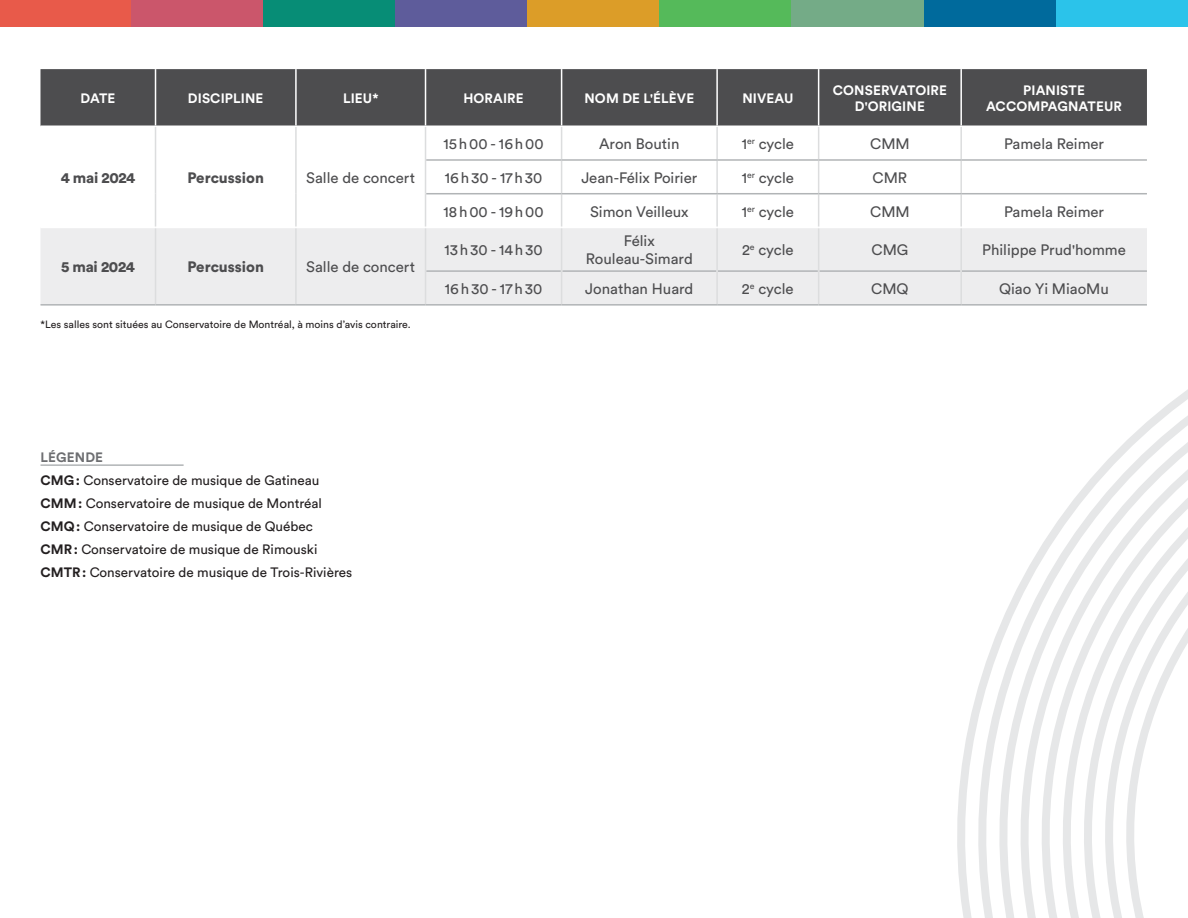
<style>
.page{position:relative;width:1188px;height:918px;background:#fff}
.page>*{position:absolute;margin:0;border:0;box-sizing:border-box;transform-origin:0 0}
.t1{font:15px/18px "Circular Std";color:#4d4d4f;text-align:center}
.t2{font:15px "Circular Std";letter-spacing:.065em;color:#4d4d4f}
.t3{font:900 15px "Circular Std";letter-spacing:-.005em;color:#4d4d4f}
.t4{font:15px "Circular Std";letter-spacing:.06em;color:#4d4d4f}
.t5{font:13.5px/23px "Circular Std";color:#231f20}
.t6{font:700 13.5px/16.2px "Circular Std";letter-spacing:.01em;color:#fff;text-align:center}
.t7{font:10.5px "Circular Std";color:#231f20}
.s1{font-weight:700;color:#6d6e71}
.s2{font-weight:700}
</style>
<div class="page">
<svg style="left:957px;top:389px;width:231px;height:529px"></svg>
<div style="left:40px;top:69px;width:1107px;height:57px;background:#4d4d4f"></div>
<svg style="left:426px;top:127px;width:721px;height:99px"></svg>
<div style="left:41px;top:228px;width:1106px;height:76px;background:#ededee"></div>
<hr style="left:155px;top:69px;width:1px;height:57px;background:#fff">
<hr style="left:295px;top:69px;width:2px;height:57px;background:#fff">
<hr style="left:425px;top:69px;width:1px;height:57px;background:#fff">
<hr style="left:561px;top:69px;width:1px;height:57px;background:#fff">
<hr style="left:716px;top:69px;width:2px;height:57px;background:#fff">
<hr style="left:818px;top:69px;width:1px;height:57px;background:#fff">
<hr style="left:960px;top:69px;width:2px;height:57px;background:#fff">
<hr style="left:426px;top:270px;width:135px;height:2px;background:#b1b4b6">
<hr style="left:562px;top:270px;width:154px;height:2px;background:#b1b4b6">
<hr style="left:718px;top:270px;width:100px;height:2px;background:#b1b4b6">
<hr style="left:819px;top:270px;width:141px;height:2px;background:#b1b4b6">
<hr style="left:962px;top:270px;width:185px;height:2px;background:#b1b4b6">
<hr style="left:40px;top:304px;width:116px;height:2px;background:#b1b4b6">
<hr style="left:156px;top:304px;width:140px;height:2px;background:#b1b4b6">
<hr style="left:296px;top:304px;width:130px;height:2px;background:#b1b4b6">
<hr style="left:426px;top:304px;width:136px;height:2px;background:#b1b4b6">
<hr style="left:562px;top:304px;width:155px;height:2px;background:#b1b4b6">
<hr style="left:717px;top:304px;width:102px;height:2px;background:#b1b4b6">
<hr style="left:819px;top:304px;width:142px;height:2px;background:#b1b4b6">
<hr style="left:961px;top:304px;width:186px;height:2px;background:#b1b4b6">
<hr style="left:155px;top:127px;width:1px;height:33px;background:#dcddde">
<hr style="left:295px;top:127px;width:2px;height:33px;background:#dcddde">
<hr style="left:425px;top:127px;width:1px;height:33px;background:#dcddde">
<hr style="left:561px;top:127px;width:1px;height:32px;background:#dcddde">
<hr style="left:716px;top:127px;width:2px;height:32px;background:#dcddde">
<hr style="left:818px;top:127px;width:1px;height:32px;background:#dcddde">
<hr style="left:960px;top:127px;width:2px;height:32px;background:#dcddde">
<hr style="left:155px;top:160px;width:1px;height:34px;background:#dcddde">
<hr style="left:295px;top:160px;width:2px;height:34px;background:#dcddde">
<hr style="left:425px;top:160px;width:1px;height:34px;background:#dcddde">
<hr style="left:561px;top:161px;width:1px;height:32px;background:#dcddde">
<hr style="left:716px;top:161px;width:2px;height:32px;background:#dcddde">
<hr style="left:818px;top:161px;width:1px;height:32px;background:#dcddde">
<hr style="left:960px;top:161px;width:2px;height:32px;background:#dcddde">
<hr style="left:155px;top:194px;width:1px;height:33px;background:#dcddde">
<hr style="left:295px;top:194px;width:2px;height:33px;background:#dcddde">
<hr style="left:425px;top:194px;width:1px;height:33px;background:#dcddde">
<hr style="left:561px;top:194px;width:1px;height:33px;background:#dcddde">
<hr style="left:716px;top:194px;width:2px;height:33px;background:#dcddde">
<hr style="left:818px;top:194px;width:1px;height:33px;background:#dcddde">
<hr style="left:960px;top:194px;width:2px;height:33px;background:#dcddde">
<hr style="left:155px;top:228px;width:1px;height:43px;background:#dcddde">
<hr style="left:295px;top:228px;width:2px;height:43px;background:#dcddde">
<hr style="left:425px;top:228px;width:1px;height:43px;background:#dcddde">
<hr style="left:561px;top:228px;width:1px;height:43px;background:#dcddde">
<hr style="left:716px;top:228px;width:2px;height:43px;background:#dcddde">
<hr style="left:818px;top:228px;width:1px;height:43px;background:#dcddde">
<hr style="left:960px;top:228px;width:2px;height:43px;background:#dcddde">
<hr style="left:155px;top:271px;width:1px;height:33px;background:#dcddde">
<hr style="left:295px;top:271px;width:2px;height:33px;background:#dcddde">
<hr style="left:425px;top:271px;width:1px;height:33px;background:#dcddde">
<hr style="left:561px;top:271px;width:1px;height:33px;background:#dcddde">
<hr style="left:716px;top:271px;width:2px;height:33px;background:#dcddde">
<hr style="left:818px;top:271px;width:1px;height:33px;background:#dcddde">
<hr style="left:960px;top:271px;width:2px;height:33px;background:#dcddde">
<hr style="left:426px;top:159px;width:136px;height:2px;background:#b1b4b6">
<hr style="left:562px;top:159px;width:155px;height:2px;background:#b1b4b6">
<hr style="left:717px;top:159px;width:102px;height:2px;background:#b1b4b6">
<hr style="left:819px;top:159px;width:142px;height:2px;background:#b1b4b6">
<hr style="left:961px;top:159px;width:186px;height:2px;background:#b1b4b6">
<hr style="left:426px;top:193px;width:136px;height:1px;background:#b1b4b6">
<hr style="left:562px;top:193px;width:155px;height:1px;background:#b1b4b6">
<hr style="left:717px;top:193px;width:102px;height:1px;background:#b1b4b6">
<hr style="left:819px;top:193px;width:142px;height:1px;background:#b1b4b6">
<hr style="left:961px;top:193px;width:186px;height:1px;background:#b1b4b6">
<hr style="left:40px;top:464px;width:144px;height:2px;background:#b1b4b6">
<div style="left:0;top:0;width:132px;height:27px;background:#e85a4a"></div>
<div style="left:132px;top:0;width:132px;height:27px;background:#cb566b"></div>
<div style="left:264px;top:0;width:132px;height:27px;background:#078d76"></div>
<div style="left:396px;top:0;width:132px;height:27px;background:#5e5c9b"></div>
<div style="left:528px;top:0;width:132px;height:27px;background:#dc9d28"></div>
<div style="left:660px;top:0;width:132px;height:27px;background:#55ba5a"></div>
<div style="left:924px;top:0;width:132px;height:27px;background:#006a9c"></div>
<div style="left:792px;top:0;width:132px;height:27px;background:#74ab87"></div>
<div style="left:1056px;top:0;width:132px;height:27px;background:#2bc3ea"></div>
<p class="t6" style="left:81px;top:90px;width:36px">DATE</p>
<p class="t6" style="left:188px;top:90px;width:77px">DISCIPLINE</p>
<p class="t6" style="left:343px;top:90px;width:37px">LIEU*</p>
<p class="t6" style="left:463px;top:90px;width:62px">HORAIRE</p>
<p class="t6" style="left:584px;top:90px;width:111px">NOM DE L'ÉLÈVE</p>
<p class="t6" style="left:742px;top:90px;width:53px">NIVEAU</p>
<p class="t6" style="left:833px;top:82px;width:116px">CONSERVATOIRE<br>D'ORIGINE</p>
<p class="t6" style="left:986px;top:82px;width:137px">PIANISTE<br>ACCOMPAGNATEUR</p>
<p class="t3" style="left:61px;top:168px;width:76px">4 mai 2024</p>
<p class="t3" style="left:188px;top:168px;width:78px">Percussion</p>
<p class="t1" style="left:306px;top:168px;width:110px">Salle de concert</p>
<p class="t3" style="left:61px;top:257px;width:75px">5 mai 2024</p>
<p class="t3" style="left:187px;top:257px;width:78px">Percussion</p>
<p class="t1" style="left:306px;top:258px;width:110px">Salle de concert</p>
<p class="t7" style="left:40px;top:318px;width:372px">*Les salles sont situées au Conservatoire de Montréal, à moins d’avis contraire.</p>
<p class="t2" style="left:444px;top:135px;width:102px">15h00 - 16h00</p>
<p class="t1" style="left:599px;top:135px;width:82px">Aron Boutin</p>
<p class="t1" style="left:742px;top:135px;width:54px">1<sup>er</sup> cycle</p>
<p class="t1" style="left:870px;top:135px;width:41px">CMM</p>
<p class="t1" style="left:1004px;top:135px;width:102px">Pamela Reimer</p>
<p class="t2" style="left:445px;top:169px;width:99px">16h30 - 17h30</p>
<p class="t1" style="left:581px;top:168px;width:118px">Jean-Félix Poirier</p>
<p class="t1" style="left:742px;top:168px;width:54px">1<sup>er</sup> cycle</p>
<p class="t1" style="left:873px;top:168px;width:36px">CMR</p>
<p class="t4" style="left:443px;top:202px;width:102px">18h00 - 19h00</p>
<p class="t1" style="left:590px;top:202px;width:100px">Simon Veilleux</p>
<p class="t1" style="left:742px;top:202px;width:54px">1<sup>er</sup> cycle</p>
<p class="t1" style="left:870px;top:202px;width:41px">CMM</p>
<p class="t1" style="left:1004px;top:202px;width:102px">Pamela Reimer</p>
<p class="t2" style="left:444px;top:241px;width:100px">13h30 - 14h30</p>
<p class="t1" style="left:586px;top:232px;width:108px">Félix<br>Rouleau-Simard</p>
<p class="t1" style="left:742px;top:241px;width:53px">2<sup>e</sup> cycle</p>
<p class="t1" style="left:871px;top:241px;width:38px">CMG</p>
<p class="t1" style="left:982px;top:241px;width:145px">Philippe Prud'homme</p>
<p class="t2" style="left:445px;top:280px;width:99px">16h30 - 17h30</p>
<p class="t1" style="left:585px;top:280px;width:110px">Jonathan Huard</p>
<p class="t1" style="left:742px;top:280px;width:53px">2<sup>e</sup> cycle</p>
<p class="t1" style="left:871px;top:280px;width:39px">CMQ</p>
<p class="t1" style="left:999px;top:280px;width:111px">Qiao Yi MiaoMu</p>
<p class="t5" style="left:40px;top:446px;width:313px"><span class="s1">LÉGENDE<br></span><span class="s2">CMG:</span> Conservatoire de musique de Gatineau <span class="s2">CMM:</span> Conservatoire de musique de Montréal <span class="s2">CMQ:</span> Conservatoire de musique de Québec <span class="s2">CMR:</span> Conservatoire de musique de Rimouski <span class="s2">CMTR:</span> Conservatoire de musique de Trois-Rivières</p>
</div>
